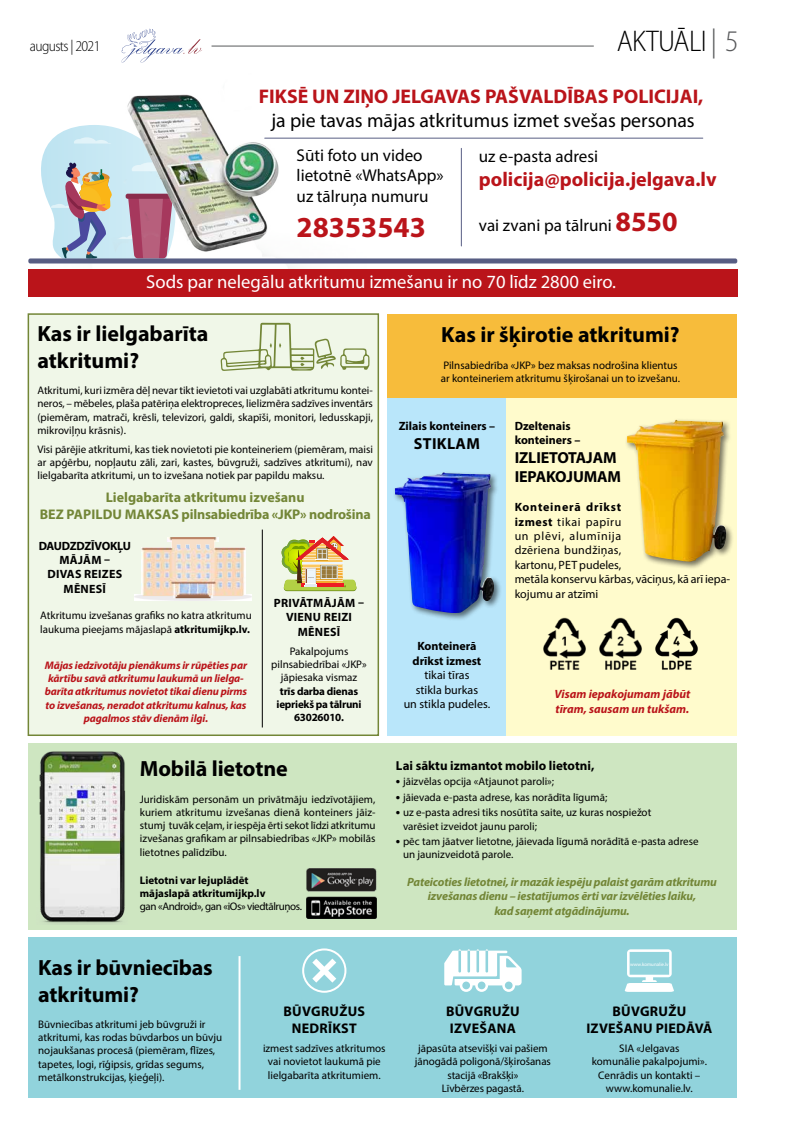
<style>
.page{position:relative;width:794px;height:1126px;background:#fff}
.page>*{position:absolute;margin:0;border:0;box-sizing:border-box;transform-origin:0 0}
.t1{font:300 semi-condensed 30px "Myriad Pro";letter-spacing:-.02em;color:#000}
.t2{font:700 29.1px "Myriad Pro";color:#ba141a}
.t3{font:700 22px/26.4px "Myriad Pro";color:#000}
.t4{font:700 20px "Myriad Pro";color:#ba141a}
.t5{font:19.8px "Myriad Pro";color:#000}
.t6{font:700 19.8px "Myriad Pro";color:#ba141a}
.t7{font:18.6px "Myriad Pro";color:#fff}
.t8{font:17.1px/20.5px "Myriad Pro";color:#000}
.t9{font:700 16px/19.2px "Myriad Pro";letter-spacing:-.01em;color:#000}
.t10{font:700 16px "Myriad Pro";letter-spacing:.02em;color:#000}
.t11{font:300 semi-condensed 15px "Myriad Pro";letter-spacing:-.04em;color:#000}
.t12{font:700 14px/16.8px "Myriad Pro";color:#738637;text-align:center}
.t13{font:700 14px/16.8px "Myriad Pro";letter-spacing:.02em;color:#000;text-align:center}
.t14{font:700 13px "Myriad Pro";color:#000}
.t15{font:12px/14.4px "Myriad Pro";color:#000}
.t16{font:italic 700 12px/14.4px "Myriad Pro";letter-spacing:-.015em;color:#738637;text-align:center}
.t17{font:700 12px/14.4px "Myriad Pro";letter-spacing:.02em;color:#000;text-align:center}
.t18{font:700 12px/14.4px "Myriad Pro";color:#000}
.t19{font:italic 700 12px/14.4px "Myriad Pro";color:#ba141a}
.t20{font:11px/13.2px "Myriad Pro";color:#000}
.t21{font:italic 700 11px/13.2px "Myriad Pro";letter-spacing:-.01em;color:#ba141a;text-align:center}
.t22{font:700 11px/13.2px "Myriad Pro";letter-spacing:-.005em;color:#000;text-align:center}
.t23{font:11px "Myriad Pro";letter-spacing:-.035em;color:#000}
.t24{font:5px "Myriad Pro";color:#fff}
.s1{color:#58595b}
.s2{font-weight:700;font-size:28px;color:#ba141a}
.s3{font-weight:700}
.s4{font-weight:700;font-size:13px}
</style>
<div class="page">
<div style="left:387px;top:314px;width:350px;height:85px;background:#f7bc3b"></div>
<div style="left:28px;top:936px;width:709px;height:161px;background:#91d3dc"></div>
<div style="left:28px;top:743px;width:709px;height:186px;background:#cee6c1"></div>
<div style="left:28px;top:313px;width:351px;height:423px;background:#f0f7e8;border:2px solid #738637"></div>
<div style="left:387px;top:399px;width:120px;height:337px;background:#b9e6fa"></div>
<div style="left:506px;top:399px;width:231px;height:337px;background:#fffbcc"></div>
<hr style="left:211px;top:46px;width:383px;height:1px;background:#58595b">
<svg style="left:121px;top:29px;width:81px;height:34px"></svg>
<img style="left:29px;top:94px;width:356px;height:170px">
<div style="left:28px;top:258px;width:709px;height:5px;background:#575d83;border-radius:2px"></div>
<div style="left:28px;top:269px;width:709px;height:28px;background:#ba141a"></div>
<hr style="left:461px;top:148px;width:1px;height:98px;background:#585e84">
<hr style="left:265px;top:138px;width:438px;height:1px;background:#585e84">
<img style="left:655px;top:617px;width:43px;height:53px">
<img style="left:543px;top:617px;width:43px;height:53px">
<img style="left:599px;top:617px;width:43px;height:53px">
<div style="left:624px;top:417px;width:110px;height:152px;background:#000;opacity:.55"></div>
<img style="left:627px;top:420px;width:99px;height:141px">
<svg style="left:281px;top:536px;width:75px;height:55px"></svg>
<img style="left:134px;top:594px;width:118px;height:7px">
<img style="left:141px;top:547px;width:104px;height:47px">
<img style="left:171px;top:537px;width:44px;height:11px">
<hr style="left:262px;top:529px;width:1px;height:198px;background:#000">
<hr style="left:238px;top:956px;width:2px;height:133px;background:#fff">
<div style="left:302px;top:948px;width:44px;height:44px;border:2px solid #fff;border-radius:50%"></div>
<svg style="left:312px;top:958px;width:24px;height:24px"></svg>
<svg style="left:444px;top:949px;width:78px;height:42px"></svg>
<svg style="left:625px;top:949px;width:49px;height:42px"></svg>
<svg style="left:220px;top:323px;width:149px;height:48px"></svg>
<div style="left:392px;top:470px;width:110px;height:151px;background:#000;opacity:.55"></div>
<img style="left:395px;top:472px;width:100px;height:141px">
<img style="left:39px;top:751px;width:87px;height:173px">
<img style="left:307px;top:868px;width:69px;height:50px">
<h1 class="t1" style="left:616px;top:23px;width:123px">AKTUĀLI <span class="s1">| 5</span></h1>
<h3 class="t6" style="left:259px;top:84px;width:446px">FIKSĒ UN ZIŅO JELGAVAS PAŠVALDĪBAS POLICIJAI,</h3>
<h3 class="t5" style="left:271px;top:108px;width:425px">ja pie tavas mājas atkritumus izmet svešas personas</h3>
<h3 class="t8" style="left:297px;top:144px;width:148px">Sūti foto un video lietotnē «WhatsApp» uz tālruņa numuru</h3>
<h2 class="t2" style="left:297px;top:208px;width:131px">28353543</h2>
<h3 class="t11" style="left:30px;top:37px;width:72px">augusts | 2021</h3>
<h3 class="t8" style="left:479px;top:145px;width:121px">uz e-pasta adresi</h3>
<h3 class="t4" style="left:479px;top:166px;width:239px">policija@policija.jelgava.lv</h3>
<h3 class="t8" style="left:479px;top:215px;width:200px">vai zvani pa tālruni <span class="s2">8550</span></h3>
<h3 class="t7" style="left:146px;top:270px;width:471px">Sods par nelegālu atkritumu izmešanu ir no 70 līdz 2800 eiro.</h3>
<h3 class="t3" style="left:37px;top:320px;width:173px">Kas ir lielgabarīta atkritumi?</h3>
<p class="t20" style="left:37px;top:383px;width:337px;text-align:justify">Atkritumi, kuri izmēra dēļ nevar tikt ievietoti vai uzglabāti atkritumu kontei&shy;neros, – mēbeles, plaša patēriņa elektropreces, lielizmēra sadzīves inventārs (piemēram, matrači, krēsli, televizori, galdi, skapīši, monitori, ledusskapji, mikroviļņu krāsnis).</p>
<p class="t20" style="left:37px;top:442px;width:337px;text-align:justify">Visi pārējie atkritumi, kas tiek novietoti pie konteineriem (piemēram, maisi ar apģērbu, nopļautu zāli, zari, kastes, būvgruži, sadzīves atkritumi), nav lielgabarīta atkritumi, un to izvešana notiek par papildu maksu.</p>
<p class="t12" style="left:40px;top:488px;width:332px">Lielgabarīta atkritumu izvešanu<br>BEZ PAPILDU MAKSAS pilnsabiedrība «JKP» nodrošina</p>
<h3 class="t3" style="left:441px;top:321px;width:240px">Kas ir šķirotie atkritumi?</h3>
<p class="t20" style="left:441px;top:358px;width:241px">Pilnsabiedrība «JKP» bez maksas nodrošina klientus ar konteineriem atkritumu šķirošanai un to izvešanu.</p>
<p class="t18" style="left:399px;top:418px;width:98px">Zilais konteiners –</p>
<h3 class="t10" style="left:414px;top:433px;width:68px">STIKLAM</h3>
<p class="t18" style="left:514px;top:418px;width:67px">Dzeltenais konteiners –</p>
<h3 class="t9" style="left:515px;top:447px;width:108px">IZLIETOTAJAM<br>IEPAKOJUMAM</h3>
<p class="t15" style="left:514px;top:499px;width:217px"><span class="s3">Konteinerā drīkst<br>izmest</span> tikai papīru<br>un plēvi, alumīnija<br>dzēriena bundžiņas,<br>kartonu, PET pudeles,<br>metāla konservu kārbas, vāciņus, kā arī iepa&shy;kojumu ar atzīmi</p>
<p class="t17" style="left:39px;top:538px;width:94px">DAUDZDZĪVOKĻU<br>MĀJĀM –<br>DIVAS REIZES<br>MĒNESĪ</p>
<p class="t17" style="left:274px;top:595px;width:92px">PRIVĀTMĀJĀM –<br>VIENU REIZI<br>MĒNESĪ</p>
<p class="t20" style="left:271px;top:644px;width:97px;text-align:center">Pakalpojums pilnsabiedrībai «JKP» jāpiesaka vismaz</p>
<p class="t22" style="left:276px;top:684px;width:86px">trīs darba dienas iepriekš pa tālruni<br>63026010.</p>
<p class="t20" style="left:40px;top:609px;width:213px">Atkritumu izvešanas grafiks no katra atkritumu laukuma pieejams mājaslapā <span class="s3">atkritumijkp.lv.</span></p>
<p class="t21" style="left:45px;top:658px;width:204px">Mājas iedzīvotāju pienākums ir rūpēties par kārtību savā atkritumu laukumā un lielga&shy;barīta atkritumus novietot tikai dienu pirms to izvešanas, neradot atkritumu kalnus, kas pagalmos stāv dienām ilgi.</p>
<p class="t18" style="left:412px;top:638px;width:70px;text-align:center">Konteinerā drīkst izmest</p>
<p class="t15" style="left:404px;top:667px;width:88px;text-align:center">tikai tīras<br>stikla burkas<br>un stikla pudeles.</p>
<p class="t19" style="left:554px;top:686px;width:137px">Visam iepakojumam jābūt tīram, sausam un tukšam.</p>
<h3 class="t3" style="left:140px;top:755px;width:150px">Mobilā lietotne</h3>
<p class="t20" style="left:140px;top:792px;width:237px;text-align:justify">Juridiskām personām un privātmāju iedzīvotājiem, kuriem atkritumu izvešanas dienā konteiners jāiz&shy;stumj tuvāk ceļam, ir iespēja ērti sekot līdzi atkritumu izvešanas grafikam ar pilnsabiedrības «JKP» mobilās lietotnes palīdzību.</p>
<p class="t22" style="left:140px;top:873px;width:127px;text-align:left">Lietotni var lejuplādēt mājaslapā atkritumijkp.lv</p>
<p class="t23" style="left:140px;top:899px;width:164px">gan «Android», gan «iOs» viedtālruņos.</p>
<p class="t14" style="left:396px;top:756px;width:200px">Lai sāktu izmantot mobilo lietotni,</p>
<p class="t20" style="left:396px;top:774px;width:160px"><span class="s4">•</span> jāizvēlas opcija «Atjaunot paroli»;</p>
<p class="t20" style="left:396px;top:790px;width:213px"><span class="s4">•</span> jāievada e-pasta adrese, kas norādīta līgumā;</p>
<p class="t20" style="left:403px;top:805px;width:250px;text-indent:-7px"><span class="s4">•</span> uz e-pasta adresi tiks nosūtīta saite, uz kuras nospiežot varēsiet izveidot jaunu paroli;</p>
<p class="t20" style="left:403px;top:834px;width:297px;text-indent:-7px"><span class="s4">•</span> pēc tam jāatver lietotne, jāievada līgumā norādītā e-pasta adrese un jaunizveidotā parole.</p>
<p class="t16" style="left:407px;top:874px;width:311px">Pateicoties lietotnei, ir mazāk iespēju palaist garām atkritumu izvešanas dienu – iestatījumos ērti var izvēlēties laiku,<br>kad saņemt atgādinājumu.</p>
<h3 class="t3" style="left:38px;top:953px;width:176px">Kas ir būvniecības atkritumi?</h3>
<p class="t20" style="left:38px;top:1017px;width:186px">Būvniecības atkritumi jeb būvgruži ir atkritumi, kas rodas būvdarbos un būvju nojaukšanas procesā (piemēram, flīzes, tapetes, logi, rīģipsis, grīdas segums, metālkonstrukcijas, ķieģeļi).</p>
<p class="t13" style="left:283px;top:1002px;width:83px">BŪVGRUŽUS<br>NEDRĪKST</p>
<p class="t20" style="left:263px;top:1041px;width:124px;text-align:center">izmest sadzīves atkritumos vai novietot laukumā pie lielgabarīta atkritumiem.</p>
<p class="t13" style="left:446px;top:1002px;width:75px;text-align:left">BŪVGRUŽU<br>IZVEŠANA</p>
<p class="t20" style="left:415px;top:1041px;width:137px;text-align:center">jāpasūta atsevišķi vai pašiem jānogādā poligonā/šķirošanas stacijā «Brakšķi»<br>Līvbērzes pagastā.</p>
<p class="t24" style="left:630px;top:960px;width:40px">www.komunalie.lv</p>
<p class="t13" style="left:586px;top:1002px;width:127px">BŪVGRUŽU<br>IZVEŠANU PIEDĀVĀ</p>
<p class="t20" style="left:591px;top:1041px;width:117px;text-align:center">SIA «Jelgavas<br>komunālie pakalpojumi».<br>Cenrādis un kontakti – www.komunalie.lv.</p>
</div>
